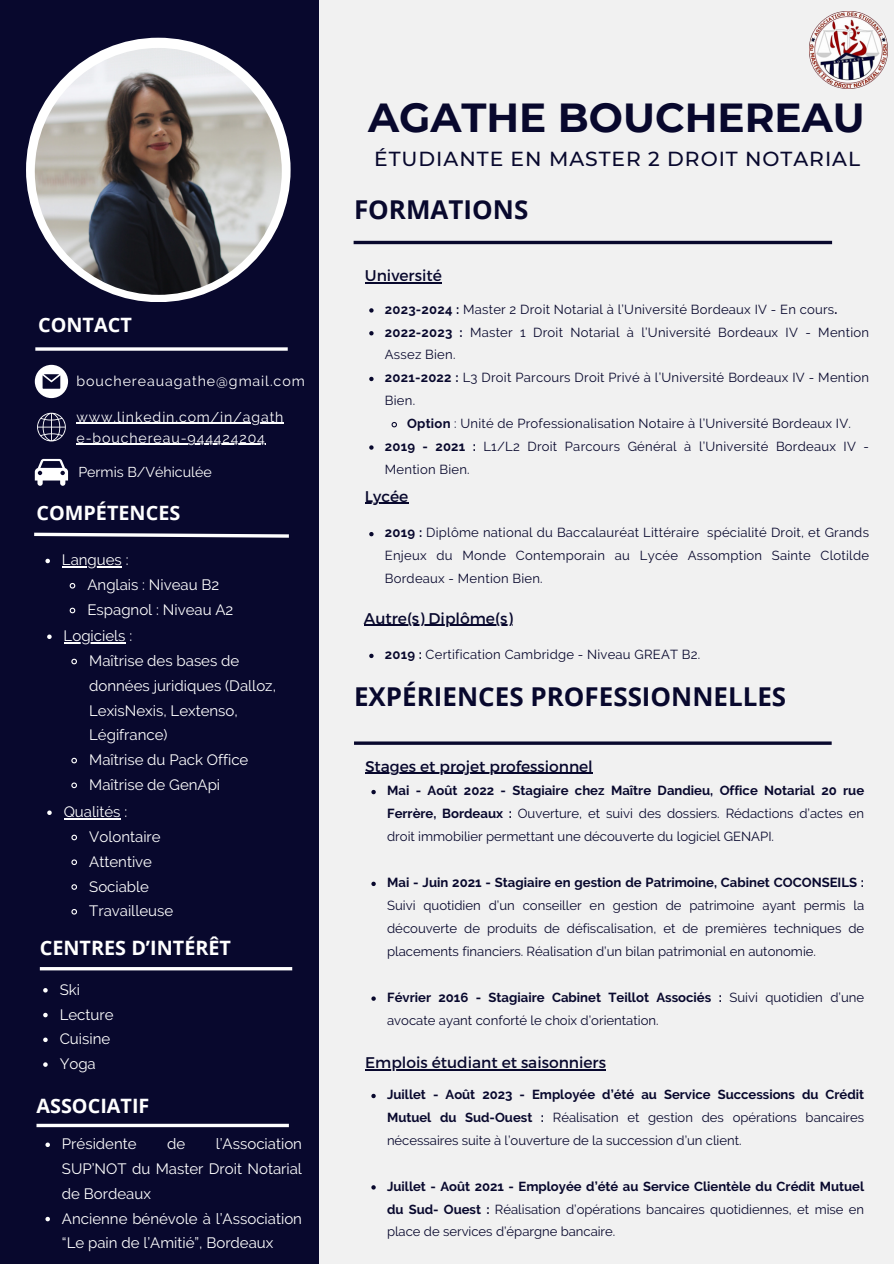
<style>
.page{position:relative;width:894px;height:1264px;background:#fff}
.page>*{position:absolute;margin:0;border:0;box-sizing:border-box;transform-origin:0 0}
.t1{font:700 40.5px "Montserrat";color:#08082d}
.t2{font:700 25.95px "Open Sans";color:#08082d}
.t3{font:500 20.25px "Montserrat";letter-spacing:.045em;color:#08082d}
.t4{font:700 19.8px "Open Sans";color:#fff}
.t5{font:15.45px "Montserrat";color:#08082d}
.t6{font:15px/24.8px "Raleway";color:#fff}
.t7{font:14.25px "Raleway";letter-spacing:.065em;color:#fff}
.t8{font:14.25px "Raleway";color:#fff}
.t9{font:14.1px/21.3px "Raleway";letter-spacing:.065em;color:#fff}
.t10{font:13.05px/22.8px "Raleway";letter-spacing:.02em;color:#08082d;text-align:justify}
.t11{font:13.05px/23px "Raleway";color:#08082d}
.s1{font-weight:700}
</style>
<div class="page">
<div style="left:0;top:0;width:893px;height:1263px;background:#f1f1f1"></div>
<div style="left:0;top:0;width:318px;height:1263px;background:#08082d"></div>
<div style="left:26px;top:38px;width:264px;height:264px;background:#fff;border-radius:50%"></div>
<img style="left:35px;top:48px;width:247px;height:247px;border-radius:50%">
<hr style="left:353px;top:241px;width:478px;height:3px;background:#08082d">
<hr style="left:354px;top:741px;width:477px;height:3px;background:#08082d">
<svg style="left:34px;top:532px;width:255px;height:6px"></svg>
<svg style="left:35px;top:347px;width:252px;height:4px"></svg>
<hr style="left:40px;top:967px;width:252px;height:3px;background:#fff">
<svg style="left:35px;top:365px;width:33px;height:33px"></svg>
<svg style="left:37px;top:413px;width:29px;height:28px"></svg>
<img style="left:809px;top:11px;width:78px;height:78px">
<svg style="left:36px;top:1123px;width:253px;height:4px"></svg>
<svg style="left:35px;top:459px;width:33px;height:27px"></svg>
<svg style="left:369px;top:308px;width:4px;height:4px"></svg>
<svg style="left:369px;top:331px;width:4px;height:4px"></svg>
<svg style="left:369px;top:377px;width:4px;height:4px"></svg>
<svg style="left:391px;top:422px;width:6px;height:6px"></svg>
<svg style="left:369px;top:445px;width:4px;height:4px"></svg>
<svg style="left:371px;top:790px;width:4px;height:4px"></svg>
<svg style="left:371px;top:881px;width:4px;height:5px"></svg>
<svg style="left:371px;top:996px;width:4px;height:4px"></svg>
<svg style="left:371px;top:1093px;width:4px;height:5px"></svg>
<svg style="left:371px;top:1185px;width:4px;height:4px"></svg>
<hr style="left:76px;top:422px;width:208px;height:2px;background:#fff">
<hr style="left:76px;top:444px;width:190px;height:1px;background:#fff">
<svg style="left:45px;top:558px;width:5px;height:5px"></svg>
<hr style="left:62px;top:566px;width:60px;height:1px;background:#fff">
<svg style="left:69px;top:582px;width:7px;height:7px"></svg>
<svg style="left:69px;top:607px;width:7px;height:7px"></svg>
<hr style="left:365px;top:282px;width:76px;height:1px;background:#08082d">
<hr style="left:365px;top:503px;width:43px;height:1px;background:#08082d">
<svg style="left:369px;top:532px;width:4px;height:4px"></svg>
<svg style="left:43px;top:988px;width:5px;height:4px"></svg>
<svg style="left:43px;top:1012px;width:5px;height:5px"></svg>
<svg style="left:43px;top:1037px;width:5px;height:5px"></svg>
<svg style="left:43px;top:1062px;width:5px;height:4px"></svg>
<svg style="left:47px;top:634px;width:5px;height:5px"></svg>
<hr style="left:64px;top:642px;width:61px;height:1px;background:#fff">
<svg style="left:71px;top:658px;width:6px;height:7px"></svg>
<svg style="left:71px;top:757px;width:6px;height:7px"></svg>
<svg style="left:71px;top:782px;width:6px;height:7px"></svg>
<svg style="left:47px;top:810px;width:5px;height:5px"></svg>
<hr style="left:64px;top:818px;width:56px;height:1px;background:#fff">
<svg style="left:71px;top:834px;width:6px;height:7px"></svg>
<svg style="left:71px;top:859px;width:6px;height:7px"></svg>
<svg style="left:71px;top:884px;width:6px;height:6px"></svg>
<svg style="left:71px;top:909px;width:6px;height:6px"></svg>
<svg style="left:45px;top:1142px;width:5px;height:4px"></svg>
<svg style="left:45px;top:1216px;width:5px;height:5px"></svg>
<hr style="left:364px;top:624px;width:148px;height:1px;background:#08082d">
<svg style="left:369px;top:653px;width:4px;height:5px"></svg>
<hr style="left:365px;top:772px;width:227px;height:2px;background:#08082d">
<hr style="left:365px;top:1068px;width:240px;height:2px;background:#08082d">
<p class="t4" style="left:38px;top:310px;width:95px">CONTACT</p>
<p class="t7" style="left:76px;top:373px;width:230px">bouchereauagathe@gmail.com</p>
<p class="t9" style="left:76px;top:406px;width:208px">www.linkedin.com/in/agath e-bouchereau-944424204</p>
<p class="t8" style="left:78px;top:464px;width:135px">Permis B/Véhiculée</p>
<p class="t4" style="left:36px;top:499px;width:145px">COMPÉTENCES</p>
<p class="t6" style="left:62px;top:548px;width:68px">Langues :</p>
<p class="t6" style="left:87px;top:572px;width:133px">Anglais : Niveau B2</p>
<p class="t6" style="left:87px;top:597px;width:147px">Espagnol : Niveau A2</p>
<p class="t6" style="left:64px;top:623px;width:70px">Logiciels :</p>
<p class="t6" style="left:89px;top:648px;width:188px">Maîtrise des bases de données juridiques (Dalloz,<br>LexisNexis, Lextenso,<br>Légifrance)</p>
<p class="t6" style="left:89px;top:747px;width:161px">Maîtrise du Pack Office</p>
<p class="t6" style="left:89px;top:772px;width:132px">Maîtrise de GenApi</p>
<p class="t6" style="left:64px;top:799px;width:65px">Qualités :</p>
<p class="t6" style="left:89px;top:824px;width:73px">Volontaire</p>
<p class="t6" style="left:89px;top:849px;width:64px">Attentive</p>
<p class="t6" style="left:89px;top:873px;width:61px">Sociable</p>
<p class="t6" style="left:89px;top:898px;width:85px">Travailleuse</p>
<p class="t4" style="left:40px;top:933px;width:193px">CENTRES D’INTÉRÊT</p>
<p class="t6" style="left:60px;top:977px;width:22px">Ski</p>
<p class="t6" style="left:60px;top:1001px;width:55px">Lecture</p>
<p class="t6" style="left:60px;top:1026px;width:52px">Cuisine</p>
<p class="t6" style="left:60px;top:1051px;width:38px">Yoga</p>
<p class="t4" style="left:36px;top:1091px;width:114px">ASSOCIATIF</p>
<p class="t6" style="left:62px;top:1131px;width:76px">Présidente</p>
<p class="t6" style="left:167px;top:1131px;width:20px">de</p>
<p class="t6" style="left:62px;top:1131px;width:241px;text-align:justify;text-indent:154px">l’Association SUP’NOT du Master Droit Notarial de Bordeaux</p>
<p class="t6" style="left:62px;top:1205px;width:241px">Ancienne bénévole à l’Association “Le pain de l’Amitié”, Bordeaux</p>
<p class="t1" style="left:368px;top:93px;width:498px">AGATHE BOUCHEREAU</p>
<p class="t3" style="left:374px;top:146px;width:487px">ÉTUDIANTE EN MASTER 2 DROIT NOTARIAL</p>
<p class="t2" style="left:354px;top:191px;width:176px">FORMATIONS</p>
<p class="t5" style="left:365px;top:265px;width:78px">Université</p>
<p class="t10" style="left:385px;top:298px;width:454px"><span class="s1">2023-2024 :</span> Master 2 Droit Notarial à l’Université Bordeaux IV - En cours<span class="s1">.</span></p>
<p class="t10" style="left:385px;top:320px;width:485px"><span class="s1">2022-2023 :</span> Master 1 Droit Notarial à l’Université Bordeaux IV - Mention<br>Assez Bien.</p>
<p class="t10" style="left:385px;top:366px;width:485px"><span class="s1">2021-2022 :</span> L3 Droit Parcours Droit Privé à l’Université Bordeaux IV - Mention<br>Bien.</p>
<p class="t10" style="left:407px;top:412px;width:445px"><span class="s1">Option</span> : Unité de Professionalisation Notaire à l’Université Bordeaux IV.</p>
<p class="t10" style="left:385px;top:435px;width:485px"><span class="s1">2019 - 2021 :</span> L1/L2 Droit Parcours Général à l’Université Bordeaux IV -<br>Mention Bien.</p>
<p class="t5" style="left:365px;top:486px;width:45px">Lycée</p>
<p class="t10" style="left:385px;top:521px;width:485px"><span class="s1">2019 :</span> Diplôme national du Baccalauréat Littéraire spécialité Droit, et Grands Enjeux du Monde Contemporain au Lycée Assomption Sainte Clotilde Bordeaux - Mention Bien.</p>
<p class="t5" style="left:364px;top:608px;width:150px">Autre(s) Diplôme(s)</p>
<p class="t10" style="left:385px;top:643px;width:317px"><span class="s1">2019 :</span> Certification Cambridge - Niveau GREAT B2.</p>
<p class="t2" style="left:354px;top:678px;width:433px">EXPÉRIENCES PROFESSIONNELLES</p>
<p class="t5" style="left:365px;top:756px;width:229px">Stages et projet professionnel</p>
<p class="t10" style="left:387px;top:779px;width:478px"><span class="s1">Mai - Août 2022 - Stagiaire chez Maître Dandieu, Office Notarial 20 rue Ferrère, Bordeaux :</span> Ouverture, et suivi des dossiers. Rédactions d’actes en droit immobilier permettant une découverte du logiciel GENAPI.</p>
<p class="t10" style="left:387px;top:871px;width:478px"><span class="s1">Mai - Juin 2021 - Stagiaire en gestion de Patrimoine, Cabinet COCONSEILS :<br></span>Suivi quotidien d’un conseiller en gestion de patrimoine ayant permis la découverte de produits de défiscalisation, et de premières techniques de placements financiers. Réalisation d’un bilan patrimonial en autonomie.</p>
<p class="t11" style="left:387px;top:985px;width:478px"><span class="s1">Février 2016 - Stagiaire Cabinet Teillot Associés :</span> Suivi quotidien d’une avocate ayant conforté le choix d’orientation.</p>
<p class="t5" style="left:365px;top:1052px;width:242px">Emplois étudiant et saisonniers</p>
<p class="t10" style="left:387px;top:1083px;width:478px"><span class="s1">Juillet - Août 2023 - Employée d’été au Service Successions du Crédit Mutuel du Sud-Ouest :</span> Réalisation et gestion des opérations bancaires nécessaires suite à l’ouverture de la succession d’un client.</p>
<p class="t10" style="left:387px;top:1174px;width:478px"><span class="s1">Juillet - Août 2021 - Employée d’été au Service Clientèle du Crédit Mutuel du Sud- Ouest :</span> Réalisation d’opérations bancaires quotidiennes, et mise en place de services d’épargne bancaire.</p>
</div>
